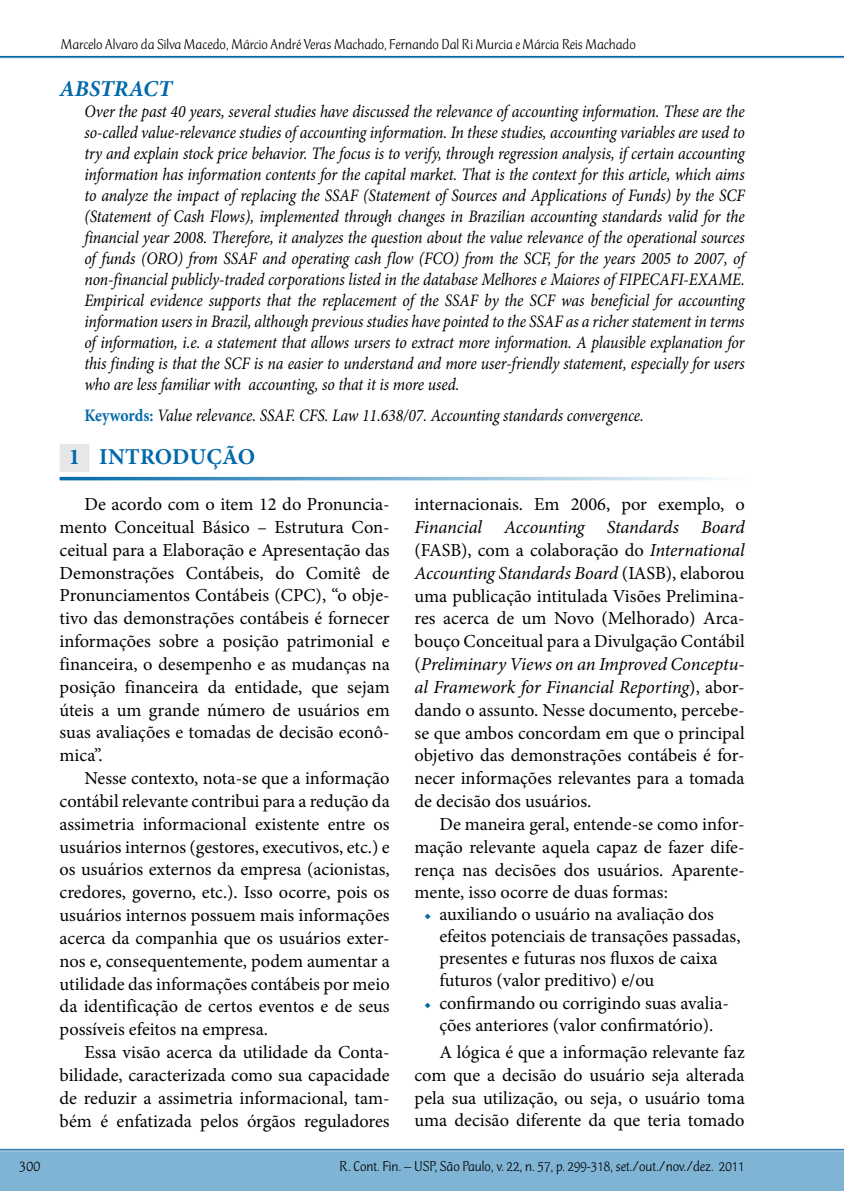
<style>
.page{position:relative;width:844px;height:1191px;background:#fff}
.page>*{position:absolute;margin:0;border:0;box-sizing:border-box;transform-origin:0 0}
.t1{font:700 22.75px "Minion Pro";letter-spacing:.01em;color:#0069aa}
.t2{font:italic 700 22.75px "Minion Pro";color:#0069aa}
.t3{font:18.38px/22.8px "Minion Pro";color:#000;text-align:justify}
.t4{font:italic 17.5px/21px "Minion Pro";letter-spacing:-.005em;color:#000;text-align:justify;scale:.9 1}
.t5{font:300 15.75px "CT Mercurius Std";color:#000}
.t6{font:300 14.88px "CT Mercurius Std";color:#000}
.s1{font-weight:700;font-style:normal;color:#0069aa}
.s2{font-style:italic}
.s3{font-size:14px;color:#0069aa}
</style>
<div class="page">
<hr style="left:0;top:57px;width:843px;height:2px;background:#e6e7e8">
<hr style="left:0;top:56px;width:843px;height:2px;background:#0069aa">
<div style="left:0;top:1151px;width:843px;height:40px;background:#80b4d5"></div>
<hr style="left:0;top:1149px;width:843px;height:2px;background:#e6e7e8">
<hr style="left:0;top:1148px;width:843px;height:2px;background:#3387bb">
<div style="left:60px;top:444px;width:29px;height:28px;background:#e6e7e8"></div>
<p class="t6" style="left:61px;top:37px;width:576px">Marcelo Alvaro da Silva Macedo, Márcio André Veras Machado, Fernando Dal Ri Murcia e Márcia Reis Machado</p>
<p class="t2" style="left:60px;top:72px;width:114px">ABSTRACT</p>
<p class="t4" style="left:84px;top:101px;width:735px">Over the past 40 years, several studies have discussed the relevance of accounting information. These are the so-called value-relevance studies of accounting information. In these studies, accounting variables are used to try and explain stock price behavior. The focus is to verify, through regression analysis, if certain accounting information has information contents for the capital market. That is the context for this article, which aims to analyze the impact of replacing the SSAF (Statement of Sources and Applications of Funds) by the SCF (Statement of Cash Flows), implemented through changes in Brazilian accounting standards valid for the financial year 2008. Therefore, it analyzes the question about the value relevance of the operational sources of funds (ORO) from SSAF and operating cash flow (FCO) from the SCF, for the years 2005 to 2007, of non-financial publicly-traded corporations listed in the database Melhores e Maiores of FIPECAFI-EXAME.<br>Empirical evidence supports that the replacement of the SSAF by the SCF was beneficial for accounting information users in Brazil, although previous studies have pointed to the SSAF as a richer statement in terms of information, i.e. a statement that allows ursers to extract more information. A plausible explanation for this finding is that the SCF is na easier to understand and more user-friendly statement, especially for users who are less familiar with accounting, so that it is more used.</p>
<p class="t4" style="left:84px;top:405px;width:623px"><span class="s1">Keywords:</span> Value relevance. SSAF. CFS. Law 11.638/07. Accounting standards convergence.</p>
<p class="t1" style="left:69px;top:441px;width:188px">1 INTRODUÇÃO</p>
<p class="t3" style="left:60px;top:493px;width:331px;text-indent:25px">De acordo com o item 12 do Pronuncia&shy;mento Conceitual Básico – Estrutura Con&shy;ceitual para a Elaboração e Apresentação das Demonstrações Contábeis, do Comitê de Pronunciamentos Contábeis (CPC), “o obje&shy;tivo das demonstrações contábeis é fornecer informações sobre a posição patrimonial e financeira, o desempenho e as mudanças na posição financeira da entidade, que sejam úteis a um grande número de usuários em suas avaliações e tomadas de decisão econô&shy;mica”.</p>
<p class="t3" style="left:60px;top:767px;width:331px;text-indent:25px">Nesse contexto, nota-se que a informação contábil relevante contribui para a redução da assimetria informacional existente entre os usuários internos (gestores, executivos, etc.) e os usuários externos da empresa (acionistas, credores, governo, etc.). Isso ocorre, pois os usuários internos possuem mais informações acerca da companhia que os usuários exter&shy;nos e, consequentemente, podem aumentar a utilidade das informações contábeis por meio da identificação de certos eventos e de seus possíveis efeitos na empresa.</p>
<p class="t3" style="left:60px;top:1041px;width:331px;text-indent:25px">Essa visão acerca da utilidade da Conta&shy;bilidade, caracterizada como sua capacidade de reduzir a assimetria informacional, tam&shy;bém é enfatizada pelos órgãos reguladores</p>
<p class="t3" style="left:414px;top:493px;width:331px">internacionais. Em 2006, por exemplo, o</p>
<p class="t3" style="left:414px;top:516px;width:331px"><span class="s2">Financial Accounting Standards Board </span>(FASB), com a colaboração do <span class="s2">International Accounting Standards Board</span> (IASB), elaborou uma publicação intitulada Visões Prelimina&shy;res acerca de um Novo (Melhorado) Arca&shy;bouço Conceitual para a Divulgação Contábil (<span class="s2">Preliminary Views on an Improved Conceptu&shy;al Framework for Financial Reporting</span>), abor&shy;dando o assunto. Nesse documento, percebe&shy;se que ambos concordam em que o principal objetivo das demonstrações contábeis é for&shy;necer informações relevantes para a tomada de decisão dos usuários.</p>
<p class="t3" style="left:414px;top:812px;width:331px;text-indent:25px">De maneira geral, entende-se como infor&shy;mação relevante aquela capaz de fazer dife&shy;rença nas decisões dos usuários. Aparente&shy;mente, isso ocorre de duas formas:</p>
<p class="t3" style="left:439px;top:903px;width:302px;line-height:22.1px;text-align:left;text-indent:-15px"><span class="s3">◆</span> auxiliando o usuário na avaliação dos efeitos potenciais de transações passadas, presentes e futuras nos fluxos de caixa futuros (valor preditivo) e/ou</p>
<p class="t3" style="left:424px;top:991px;width:306px;line-height:22.1px;text-align:center"><span class="s3">◆</span> confirmando ou corrigindo suas avalia&shy;ções anteriores (valor confirmatório).</p>
<p class="t3" style="left:414px;top:1040px;width:331px;text-indent:25px">A lógica é que a informação relevante faz com que a decisão do usuário seja alterada pela sua utilização, ou seja, o usuário toma uma decisão diferente da que teria tomado</p>
<p class="t5" style="left:19px;top:1157px;width:22px">300</p>
<p class="t6" style="left:339px;top:1158px;width:406px">R. Cont. Fin. – USP, São Paulo, v. 22, n. 57, p. 299-318, set./out./nov./dez. 2011</p>
</div>
